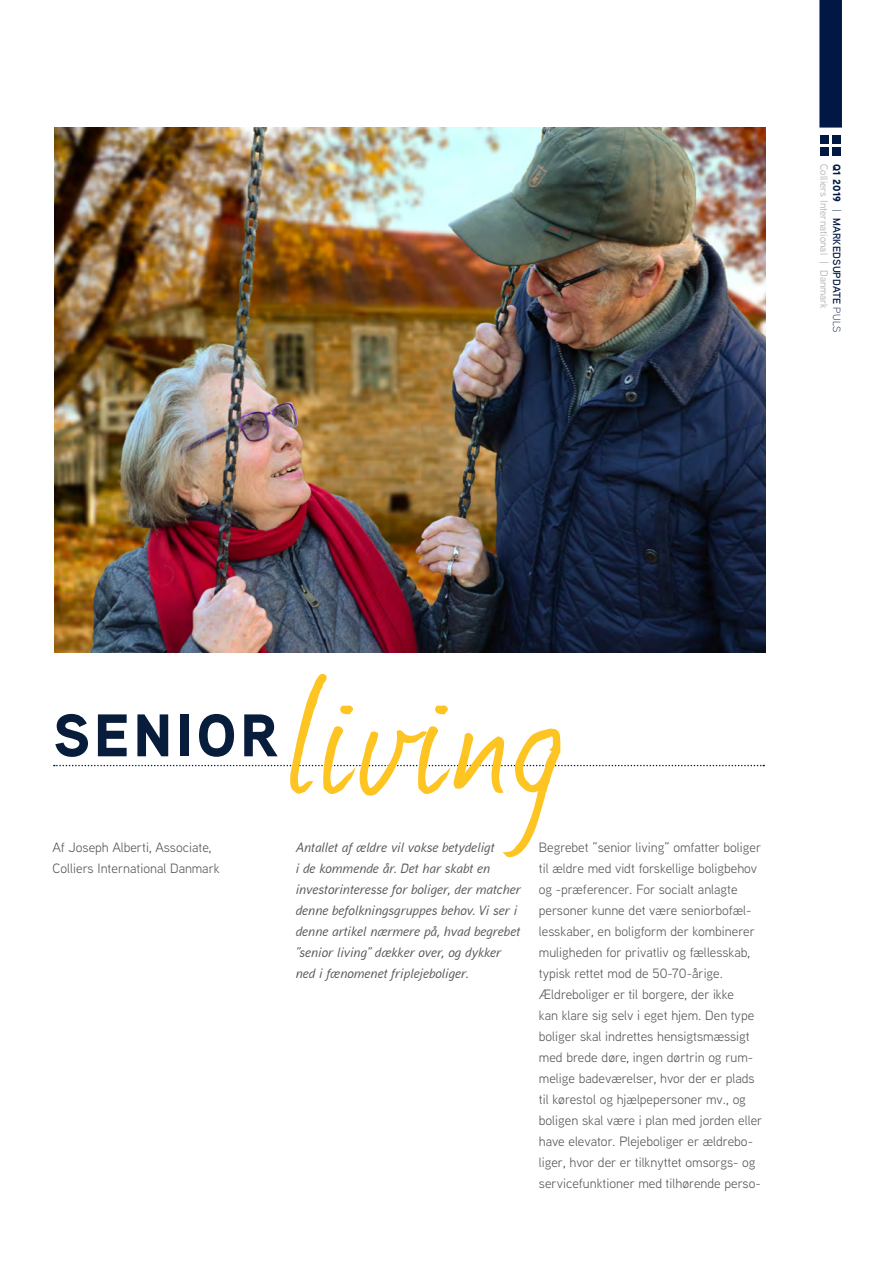
<style>
.page{position:relative;width:893px;height:1263px;background:#fff}
.page>*{position:absolute;margin:0;border:0;box-sizing:border-box;transform-origin:0 0}
.Manchet_12_14_pkt{font:195.6px "Journal";letter-spacing:.02em;color:#fec422}
._1_Heading{font:900 60px "Aaux Next";letter-spacing:.06em;color:#081d3c}
.Brød_9_14_pkt{font:13.5px/21px "Aaux Next";color:#57585a}
.Manchet_12_14_pkt-2{font:italic 500 13.5px/21px "Aaux Next";letter-spacing:.01em;color:#57585a}
.Body_REDIGERET{font:13.5px/21px "Aaux Next";color:#57585a}
.t1{font:10.5px "Aaux Next";letter-spacing:.01em;color:#a8a9ad}
.t2{font:600 10.5px "Aaux Next";letter-spacing:.02em;color:#001843}
.s1{font-weight:900}
.s2{font-weight:300}
</style>
<div class="page">
<div style="left:819px;top:0;width:23px;height:128px;background:#001843"></div>
<div style="left:820px;top:135px;width:9px;height:8px;background:#001843"></div>
<div style="left:833px;top:135px;width:8px;height:8px;background:#001843"></div>
<div style="left:820px;top:147px;width:9px;height:9px;background:#001843"></div>
<div style="left:833px;top:147px;width:8px;height:9px;background:#001843"></div>
<img style="left:54px;top:128px;width:711px;height:525px">
<svg style="left:54px;top:765px;width:710px;height:1px"></svg>
<p class="t2" style="left:844px;top:164px;width:170px;rotate:90deg"><span class="s1">Q1 2019</span> <span class="s2">|</span> MARKEDSUPDATE <span class="s2">PULS</span></p>
<p class="t1" style="left:831px;top:164px;width:146px;rotate:90deg">Colliers International | Danmark</p>
<p class="Manchet_12_14_pkt" style="left:290px;top:626px;width:275px">living</p>
<p class="_1_Heading" style="left:53px;top:692px;width:226px">SENIOR</p>
<p class="Body_REDIGERET" style="left:53px;top:836px;width:169px">Af Joseph Alberti, Associate,<br>Colliers International Danmark</p>
<p class="Brød_9_14_pkt" style="left:539px;top:836px;width:225px">Begrebet ”senior living” omfatter boliger til ældre med vidt forskellige boligbehov og -præferencer. For socialt anlagte personer kunne det være seniorbofæl&shy;lesskaber, en boligform der kombinerer muligheden for privatliv og fællesskab, typisk rettet mod de 50-70-årige.<br>Ældreboliger er til borgere, der ikke<br>kan klare sig selv i eget hjem. Den type boliger skal indrettes hensigtsmæssigt med brede døre, ingen dørtrin og rum&shy;melige badeværelser, hvor der er plads til kørestol og hjælpepersoner mv., og boligen skal være i plan med jorden eller have elevator. Plejeboliger er ældrebo&shy;liger, hvor der er tilknyttet omsorgs- og servicefunktioner med tilhørende perso-</p>
<p class="Manchet_12_14_pkt-2" style="left:296px;top:836px;width:227px">Antallet af ældre vil vokse betydeligt<br>i de kommende år. Det har skabt en investorinteresse for boliger, der matcher denne befolkningsgruppes behov. Vi ser i denne artikel nærmere på, hvad begrebet ”senior living” dækker over, og dykker ned i fænomenet friplejeboliger.</p>
</div>
